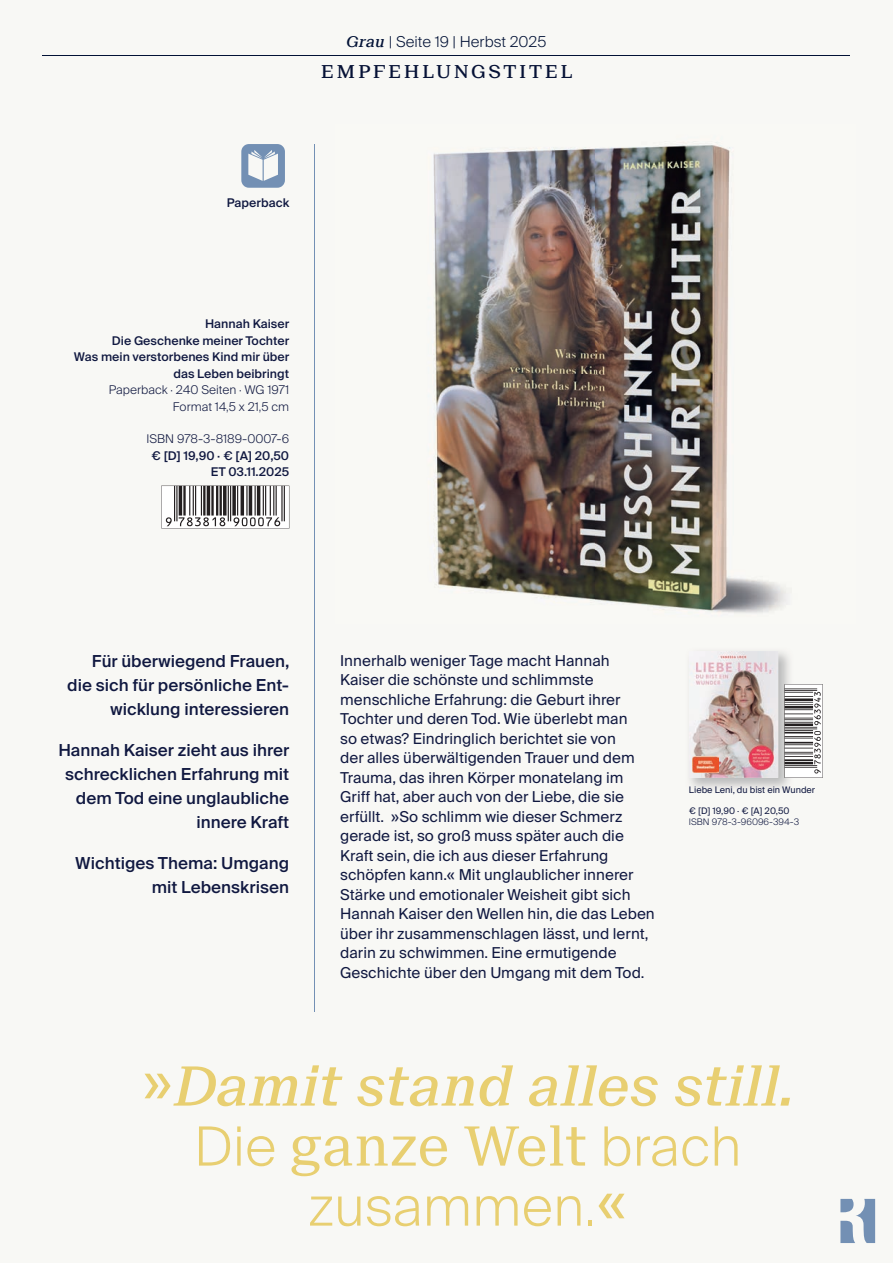
<style>
.page{position:relative;width:893px;height:1263px;background:#f8f8f5}
.page>*{position:absolute;margin:0;border:0;box-sizing:border-box;transform-origin:0 0}
.t1{font:italic 500 54px/60px "Suisse Neue";color:#e8cf71;text-align:center}
.t2{font:300 54px "Suisse Intl";color:#e8cf71}
.t3{font:500 18px "Suisse Neue";letter-spacing:.15em;color:#061236}
.t4{font:500 16.5px/24px "Suisse Intl";color:#101840;text-align:right}
.t5{font:15px/19.5px "Suisse Intl";color:#101840}
.t6{font:300 15px "Suisse Intl";color:#021236}
.t7{font:500 12px/16.5px "Suisse Intl";color:#101840;text-align:right}
.t8{font:300 12px/16.5px "Suisse Intl";color:#101840;text-align:right}
.t9{font:9px "Suisse Intl";color:#101840}
.t10{font:300 9px "Suisse Intl";color:#101840}
.s1{font-family:"Suisse Neue";font-weight:500;font-style:italic}
.s2{font-family:"Suisse Intl";font-weight:400;font-style:normal}
.s3{font-family:"Suisse Intl";font-weight:300;font-style:normal}
.s4{font-weight:400;font-style:normal}
.s5{font-weight:400}
</style>
<div class="page">
<svg style="left:161px;top:486px;width:124px;height:42px"></svg>
<hr style="left:43px;top:55px;width:807px;height:1px;background:#021236">
<hr style="left:314px;top:145px;width:1px;height:867px;background:#7390b4">
<img style="left:689px;top:651px;width:101px;height:138px">
<img style="left:689px;top:651px;width:89px;height:127px">
<svg style="left:784px;top:684px;width:39px;height:94px"></svg>
<img style="left:433px;top:145px;width:353px;height:468px">
<svg style="left:840px;top:1199px;width:35px;height:44px"></svg>
<img style="left:693px;top:757px;width:25px;height:15px">
<p class="t6" style="left:347px;top:31px;width:201px"><span class="s1">Grau</span> | Seite 19 | Herbst 2025</p>
<p class="t3" style="left:321px;top:61px;width:253px">EMPFEHLUNGSTITEL</p>
<p class="t7" style="left:227px;top:195px;width:64px">Paperback</p>
<p class="t7" style="left:74px;top:316px;width:217px">Hannah Kaiser<br>Die Geschenke meiner Tochter<br>Was mein verstorbenes Kind mir über das Leben beibringt</p>
<p class="t8" style="left:109px;top:382px;width:182px">Paperback · 240 Seiten · WG 1971<br>Format 14,5 x 21,5 cm</p>
<p class="t8" style="left:146px;top:431px;width:144px">ISBN 978-3-8189-0007-6</p>
<p class="t7" style="left:151px;top:448px;width:139px">€ [D] 19,90 · € [A] 20,50<br>ET 03.11.2025</p>
<p class="t4" style="left:67px;top:650px;width:224px">Für überwiegend Frauen, die sich für persönliche Ent&shy;wicklung interessieren</p>
<p class="t4" style="left:58px;top:739px;width:233px">Hannah Kaiser zieht aus ihrer schrecklichen Erfahrung mit dem Tod eine unglaubliche innere Kraft</p>
<p class="t4" style="left:75px;top:852px;width:215px">Wichtiges Thema: Umgang mit Lebenskrisen</p>
<p class="t5" style="left:340px;top:651px;width:316px">Innerhalb weniger Tage macht Hannah Kaiser die schönste und schlimmste menschliche Erfahrung: die Geburt ihrer Tochter und deren Tod. Wie überlebt man<br>so etwas? Eindringlich berichtet sie von<br>der alles überwältigenden Trauer und dem Trauma, das ihren Körper monatelang im Griff hat, aber auch von der Liebe, die sie erfüllt. »So schlimm wie dieser Schmerz gerade ist, so groß muss später auch die Kraft sein, die ich aus dieser Erfahrung schöpfen kann.« Mit unglaublicher innerer Stärke und emotionaler Weisheit gibt sich Hannah Kaiser den Wellen hin, die das Leben über ihr zusammenschlagen lässt, und lernt, darin zu schwimmen. Eine ermutigende Geschichte über den Umgang mit dem Tod.</p>
<p class="t9" style="left:689px;top:783px;width:128px">Liebe Leni, du bist ein Wunder</p>
<p class="t9" style="left:689px;top:804px;width:102px">€ [D] 19,90 · € [A] 20,50</p>
<p class="t10" style="left:689px;top:815px;width:112px">ISBN 978-3-96096-394-3</p>
<h1 class="t1" style="left:142px;top:1056px;width:653px"><span class="s2">»</span>Damit stand alles still.<br><span class="s3">Die</span> <span class="s4">ganze Welt</span> <span class="s3">brach</span></h1>
<h1 class="t2" style="left:308px;top:1166px;width:320px">zusammen.<span class="s5">«</span></h1>
</div>
